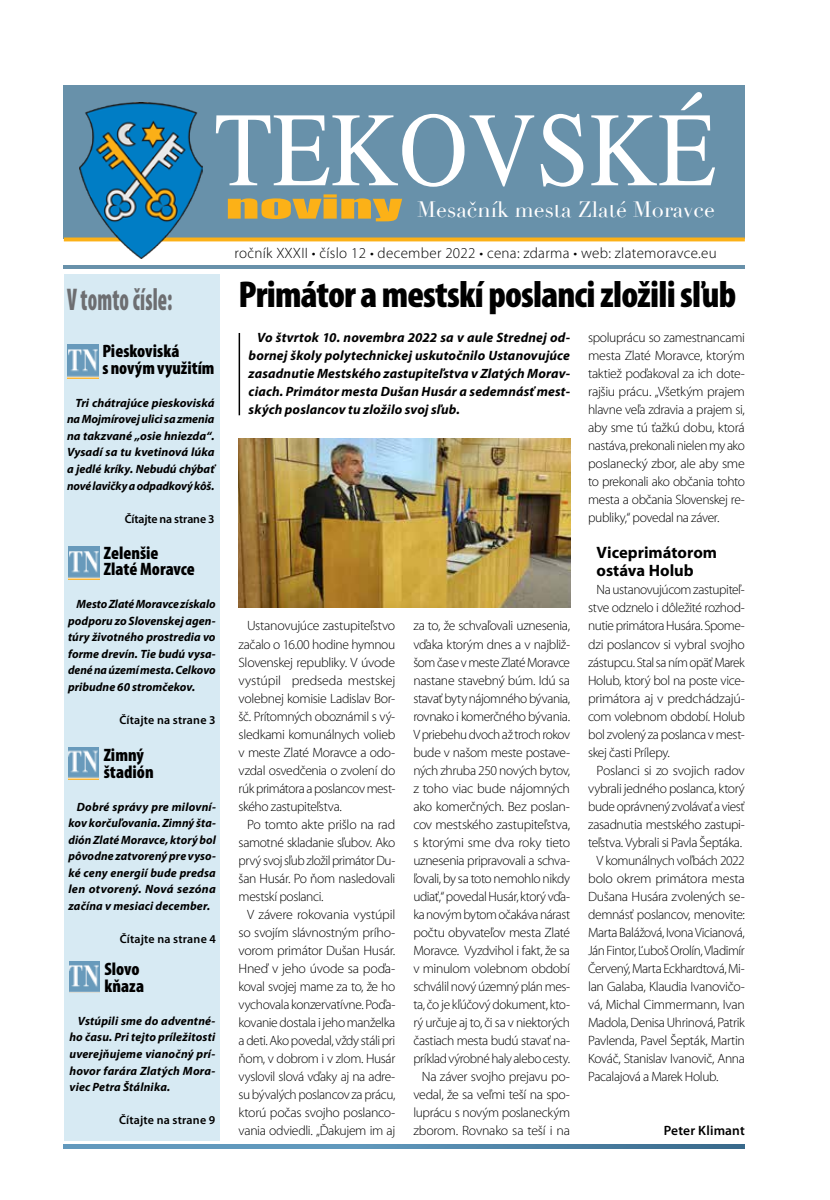
<style>
.page{position:relative;width:830px;height:1200px;background:#fff}
.page>*{position:absolute;margin:0;border:0;box-sizing:border-box;transform-origin:0 0}
.t1{font:900 condensed 37.5px "Mini Pro";letter-spacing:-.02em;color:#000}
.t2{font:900 condensed 31.5px "Mini Pro";letter-spacing:.01em;color:#6d6e71;scale:.67 1}
.t3{font:21.75px "Didot";color:#fffefe}
.t4{font:900 condensed 18px/16.5px "Mini Pro";color:#000}
.t5{font:700 16.5px/18px "Mini Pro";color:#000}
.t6{font:300 15px "Mini Pro";letter-spacing:.02em;color:#000}
.t7{font:300 13.5px/18px "Mini Pro";letter-spacing:-.03em;color:#000;text-align:justify}
.t8{font:italic 700 13.5px/18px "Mini Pro";letter-spacing:.01em;color:#000;text-align:justify}
.t9{font:600 13.5px "Mini Pro";letter-spacing:.01em;color:#000}
.t10{font:italic 700 12px/16.5px "Mini Pro";letter-spacing:.005em;color:#000;text-align:justify}
.t11{font:600 12px "Mini Pro";letter-spacing:.015em;color:#000}
.t12{font:600 12px "Mini Pro";letter-spacing:-.01em;color:#000}
</style>
<div class="page">
<img style="left:64px;top:1144px;width:680px;height:4px">
<div style="left:64px;top:85px;width:680px;height:184px;background:#6891aa"></div>
<div style="left:64px;top:239px;width:680px;height:26px;background:#fff"></div>
<svg style="left:64px;top:237px;width:680px;height:4px;background:#e9ac29"></svg>
<img style="left:79px;top:102px;width:123px;height:157px">
<svg style="left:228px;top:194px;width:174px;height:27px"></svg>
<svg style="left:216px;top:114px;width:318px;height:73px"></svg>
<svg style="left:540px;top:114px;width:43px;height:73px"></svg>
<svg style="left:591px;top:92px;width:123px;height:93px"></svg>
<div style="left:64px;top:273px;width:156px;height:867px;background:#d7eaf3"></div>
<img style="left:67px;top:344px;width:31px;height:34px">
<img style="left:68px;top:546px;width:31px;height:33px">
<img style="left:68px;top:747px;width:31px;height:32px">
<img style="left:69px;top:961px;width:31px;height:30px">
<img style="left:238px;top:438px;width:332px;height:170px">
<hr style="left:238px;top:333px;width:2px;height:82px;background:#000">
<h2 class="t2" style="left:67px;top:282px;width:159px">V tomto čísle:</h2>
<h3 class="t4" style="left:102px;top:343px;width:114px">Pieskoviská<br>s novýmvyužitím</h3>
<p class="t10" style="left:67px;top:395px;width:149px;text-indent:9px">Tri chátrajúce pieskoviská na Mojmírovej ulici sa zmenia na takzvané „osie hniezda“.<br>Vysadí sa tu kvetinová lúka a jedlé kríky. Nebudú chýbať novélavičkya odpadkovýkôš.</p>
<p class="t12" style="left:125px;top:511px;width:91px">Čítajte na strane 3</p>
<h3 class="t4" style="left:104px;top:544px;width:93px">Zelenšie<br>Zlaté Moravce</h3>
<p class="t10" style="left:68px;top:596px;width:149px;text-indent:9px">Mesto Zlaté Moravce získalo podporu zo Slovenskej agen&shy;túry životného prostredia vo forme drevín. Tie budú vysa&shy;dené na území mesta. Celkovo pribudne 60 stromčekov.</p>
<p class="t11" style="left:119px;top:713px;width:98px">Čítajte na strane 3</p>
<h3 class="t4" style="left:104px;top:747px;width:51px">Zimný štadión</h3>
<p class="t10" style="left:68px;top:798px;width:149px;text-indent:9px">Dobré správy pre milovní&shy;kov korčuľovania. Zimný šta&shy;dión Zlaté Moravce, ktorý bol pôvodne zatvorený pre vyso&shy;ké ceny energií bude predsa len otvorený. Nová sezóna začína v mesiaci december.</p>
<p class="t11" style="left:120px;top:932px;width:98px">Čítajte na strane 4</p>
<h3 class="t4" style="left:104px;top:961px;width:41px">Slovo kňaza</h3>
<p class="t10" style="left:69px;top:1012px;width:147px;text-indent:9px">Vstúpili sme do adventné&shy;ho času. Pri tejto príležitosti uverejňujeme vianočný prí&shy;hovor farára Zlatých Mora&shy;viec Petra Štálnika.</p>
<p class="t11" style="left:119px;top:1112px;width:98px">Čítajte na strane 9</p>
<h3 class="t3" style="left:417px;top:197px;width:299px">Mesačník mesta Zlaté Moravce</h3>
<p class="t6" style="left:234px;top:244px;width:483px">ročník XXXII • číslo 12 • december 2022 • cena: zdarma • web: zlatemoravce.eu</p>
<h1 class="t1" style="left:238px;top:274px;width:499px">Primátor a mestskí poslancizložilisľub</h1>
<p class="t8" style="left:248px;top:329px;width:323px;text-indent:9px">Vo štvrtok 10. novembra 2022 sa v aule Strednej od&shy;bornej školy polytechnickej uskutočnilo Ustanovujúce zasadnutie Mestského zastupiteľstva v Zlatých Morav&shy;ciach. Primátor mesta Dušan Husár a sedemnásť mest&shy;ských poslancov tu zložilo svoj sľub.</p>
<p class="t7" style="left:238px;top:617px;width:158px;text-indent:9px">Ustanovujúce zastupiteľstvo začalo o 16.00 hodine hymnou Slovenskej republiky. V úvode vystúpil predseda mestskej volebnej komisie Ladislav Bor&shy;šč. Prítomných oboznámil s vý&shy;sledkami komunálnych volieb v meste Zlaté Moravce a odo&shy;vzdal osvedčenia o zvolení do rúk primátora aposlancov mest&shy;ského zastupiteľstva.</p>
<p class="t7" style="left:238px;top:815px;width:158px;text-indent:9px">Po tomto akte prišlo na rad samotné skladanie sľubov. Ako prvý svoj sľub zložil primátor Du&shy;šan Husár. Po ňom nasledovali mestskí poslanci.</p>
<p class="t7" style="left:238px;top:905px;width:158px;text-indent:9px">V závere rokovania vystúpil so svojím slávnostným prího&shy;vorom primátor Dušan Husár.<br>Hneď v jeho úvode sa poďa&shy;koval svojej mame za to, že ho vychovala konzervatívne. Poďa&shy;kovanie dostala i jeho manželka adeti. Ako povedal, vždy stáli pri ňom, v dobrom i v zlom. Husár vyslovil slová vďaky aj na adre&shy;su bývalých poslancov za prácu, ktorú počas svojho poslanco&shy;vania odviedli. „Ďakujem im aj</p>
<p class="t7" style="left:413px;top:617px;width:158px;text-align:right">za to, že schvaľovali uznesenia, vďaka ktorým dnes a v najbliž&shy;šom čase vmeste Zlaté Moravce nastane stavebný búm. Idú sa stavať byty nájomného bývania, rovnako i komerčného bývania.<br>Vpriebehu dvoch až troch rokov bude v našom meste postave&shy;ných zhruba 250 nových bytov, z toho viac bude nájomných ako komerčných. Bez poslan&shy;cov mestského zastupiteľstva, s ktorými sme dva roky tieto uznesenia pripravovali a schva&shy;ľovali, by sa toto nemohlo nikdy udiať,“ povedal Husár, ktorý vďa&shy;ka novým bytom očakáva nárast počtu obyvateľov mesta Zlaté<br>Moravce. Vyzdvihol i fakt, že sa v minulom volebnom období schválil nový územný plán mes&shy;ta, čo je kľúčový dokument, kto&shy;rý určuje aj to, či sa v niektorých častiach mesta budú stavať na&shy;príklad výrobné haly alebo cesty.<br>Na záver svojho prejavu po&shy;vedal, že sa veľmi teší na spo&shy;luprácu s novým poslaneckým zborom. Rovnako sa teší i na</p>
<p class="t7" style="left:588px;top:329px;width:158px">spoluprácu so zamestnancami mesta Zlaté Moravce, ktorým taktiež poďakoval za ich dote&shy;rajšiu prácu. „Všetkým prajem hlavne veľa zdravia a prajem si, aby sme tú ťažkú dobu, ktorá nastáva, prekonali nielen my ako poslanecký zbor, ale aby sme to prekonali ako občania tohto mesta a občania Slovenskej re&shy;publiky,“ povedal na záver.</p>
<p class="t5" style="left:596px;top:544px;width:122px">Viceprimátorom ostáva Holub</p>
<p class="t7" style="left:588px;top:581px;width:158px;text-indent:9px">Na ustanovujúcom zastupiteľ&shy;stve odznelo i dôležité rozhod&shy;nutie primátora Husára. Spome&shy;dzi poslancov si vybral svojho zástupcu. Stal sa ním opäť Marek Holub, ktorý bol na poste vice&shy;primátora aj v predchádzajú&shy;com volebnom období. Holub bol zvolený za poslanca vmest&shy;skej časti Prílepy.</p>
<p class="t7" style="left:596px;top:761px;width:150px">Poslanci si zo svojich radov</p>
<p class="t7" style="left:588px;top:779px;width:158px">vybrali jedného poslanca, ktorý</p>
<p class="t7" style="left:588px;top:797px;width:158px">bude oprávnený zvolávať a viesť</p>
<p class="t7" style="left:588px;top:815px;width:158px">zasadnutia mestského zastupi-</p>
<p class="t7" style="left:588px;top:833px;width:155px">teľstva. Vybrali si Pavla Šeptáka.</p>
<p class="t7" style="left:596px;top:851px;width:150px">V komunálnych voľbách 2022</p>
<p class="t7" style="left:588px;top:869px;width:158px">bolo okrem primátora mesta</p>
<p class="t7" style="left:588px;top:887px;width:158px">Dušana Husára zvolených se-</p>
<p class="t7" style="left:588px;top:905px;width:158px">demnásť poslancov, menovite:</p>
<p class="t7" style="left:588px;top:923px;width:158px">Marta Balážová, Ivona Vicianová,</p>
<p class="t7" style="left:588px;top:941px;width:158px">Ján Fintor, Ľuboš Orolín, Vladimír</p>
<p class="t7" style="left:588px;top:959px;width:158px">Červený, Marta Eckhardtová, Mi-</p>
<p class="t7" style="left:588px;top:977px;width:158px">lan Galaba, Klaudia Ivanovičo-</p>
<p class="t7" style="left:588px;top:995px;width:158px">vá, Michal Cimmermann, Ivan</p>
<p class="t7" style="left:588px;top:1013px;width:158px">Madola, Denisa Uhrinová, Patrik</p>
<p class="t7" style="left:588px;top:1031px;width:158px">Pavlenda, Pavel Šepták, Martin</p>
<p class="t7" style="left:588px;top:1049px;width:158px">Kováč, Stanislav Ivanovič, Anna</p>
<p class="t7" style="left:588px;top:1067px;width:132px">Pacalajová a Marek Holub.</p>
<p class="t9" style="left:663px;top:1122px;width:82px">Peter Klimant</p>
</div>
